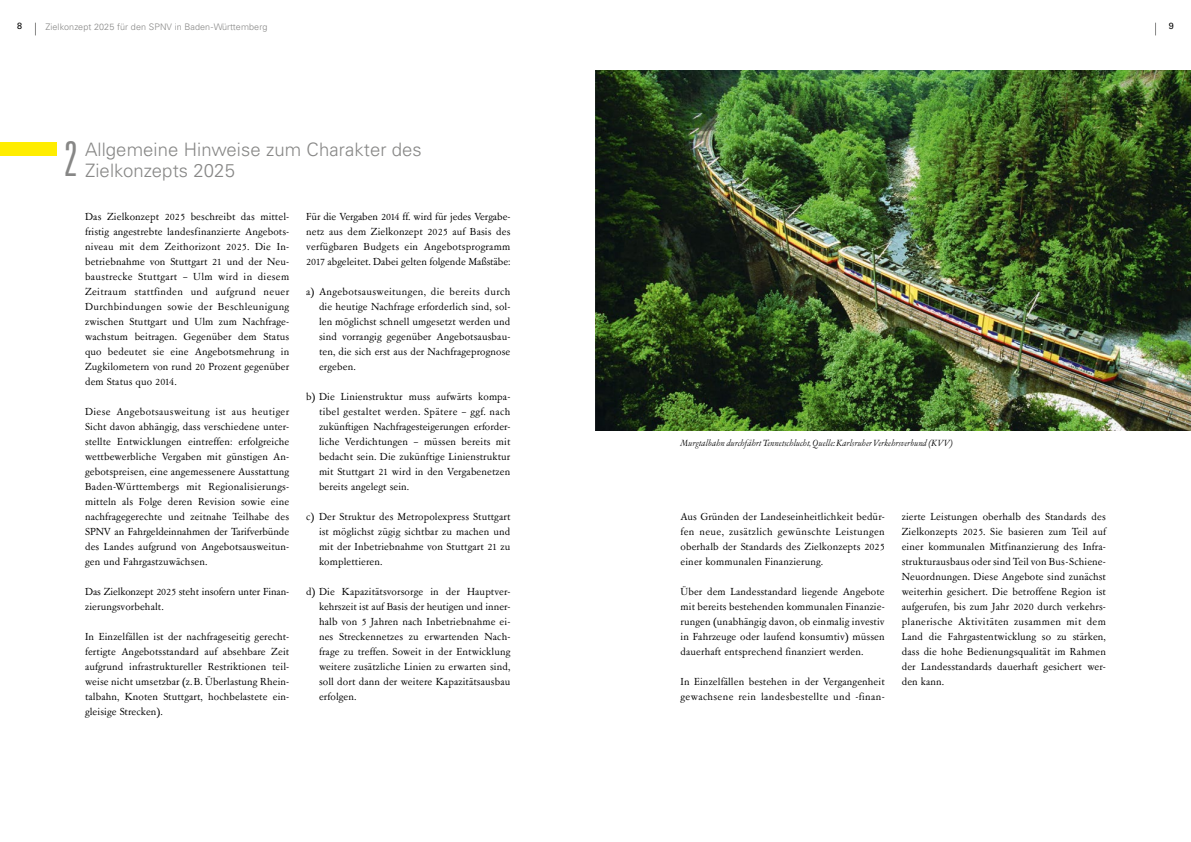
<style>
.page{position:relative;width:1191px;height:842px;background:#fff}
.page>*{position:absolute;margin:0;border:0;box-sizing:border-box;transform-origin:0 0}
.t1{font:300 ultra-condensed 48px "Univers";color:#878786}
.t2{font:300 18.5px/21px "Univers";letter-spacing:.005em;color:#878786}
.t3{font:11.5px/15px "Garamont Amst SBOP Rom";letter-spacing:.01em;color:#000;text-align:justify}
.t4{font:11.5px/15px "Garamont Amst SBOP Rom";letter-spacing:-.01em;color:#000}
.t5{font:italic 10px "Garamont Amst SBOP";letter-spacing:.02em;color:#000}
.t6{font:300 9px "Univers";letter-spacing:.01em;color:#878786}
.t7{font:9px "Univers";color:#000}
</style>
<div class="page">
<svg style="left:35px;top:23px;width:1px;height:12px"></svg>
<svg style="left:1155px;top:23px;width:1px;height:12px"></svg>
<img style="left:595px;top:71px;width:596px;height:360px">
<div style="left:0;top:142px;width:57px;height:13px;background:#ffed00"></div>
<p class="t6" style="left:45px;top:21px;width:223px">Zielkonzept 2025 für den SPNV in Baden-Württemberg</p>
<p class="t7" style="left:17px;top:21px;width:7px">8</p>
<p class="t7" style="left:1169px;top:21px;width:7px">9</p>
<h1 class="t1" style="left:64px;top:134px;width:15px">2</h1>
<h2 class="t2" style="left:85px;top:139px;width:338px">Allgemeine Hinweise zum Charakter des<br>Zielkonzepts 2025</h2>
<p class="t3" style="left:85px;top:209px;width:206px">Das Zielkonzept 2025 beschreibt das mittel&shy;fristig angestrebte landesfinanzierte Angebots&shy;niveau mit dem Zeithorizont 2025. Die In&shy;betriebnahme von Stuttgart 21 und der Neu&shy;baustrecke Stuttgart – Ulm wird in diesem Zeitraum stattfinden und aufgrund neuer Durchbindungen sowie der Beschleunigung zwischen Stuttgart und Ulm zum Nachfrage&shy;wachstum beitragen. Gegenüber dem Status quo bedeutet sie eine Angebotsmehrung in Zugkilometern von rund 20 Prozent gegenüber dem Status quo 2014.</p>
<p class="t3" style="left:85px;top:404px;width:206px">Diese Angebotsausweitung ist aus heutiger Sicht davon abhängig, dass verschiedene unter&shy;stellte Entwicklungen eintreffen: erfolgreiche wettbewerbliche Vergaben mit günstigen An&shy;gebotspreisen, eine angemessenere Ausstattung Baden-Württembergs mit Regionalisierungs&shy;mitteln als Folge deren Revision sowie eine nachfragegerechte und zeitnahe Teilhabe des SPNV an Fahrgeldeinnahmen der Tarifverbünde des Landes aufgrund von Angebotsausweitun&shy;gen und Fahrgastzuwächsen.</p>
<p class="t4" style="left:85px;top:584px;width:206px">Das Zielkonzept 2025 steht insofern unter Finan&shy;zierungsvorbehalt.</p>
<p class="t3" style="left:85px;top:629px;width:206px">In Einzelfällen ist der nachfrageseitig gerecht&shy;fertigte Angebotsstandard auf absehbare Zeit aufgrund infrastruktureller Restriktionen teil&shy;weise nicht umsetzbar (z. B. Überlastung Rhein&shy;talbahn, Knoten Stuttgart, hochbelastete ein&shy;gleisige Strecken).</p>
<p class="t3" style="left:306px;top:209px;width:206px">Für die Vergaben 2014 ff. wird für jedes Vergabe&shy;netz aus dem Zielkonzept 2025 auf Basis des verfügbaren Budgets ein Angebotsprogramm 2017 abgeleitet. Dabei gelten folgende Maßstäbe:</p>
<p class="t3" style="left:319px;top:284px;width:193px;text-indent:-13px">a) Angebotsausweitungen, die bereits durch die heutige Nachfrage erforderlich sind, sol&shy;len möglichst schnell umgesetzt werden und sind vorrangig gegenüber Angebotsausbau&shy;ten, die sich erst aus der Nachfrageprognose ergeben.</p>
<p class="t3" style="left:319px;top:389px;width:193px;text-indent:-13px">b) Die Linienstruktur muss aufwärts kompa&shy;tibel gestaltet werden. Spätere – ggf. nach zukünftigen Nachfragesteigerungen erforder&shy;liche Verdichtungen – müssen bereits mit bedacht sein. Die zukünftige Linienstruktur mit Stuttgart 21 wird in den Vergabenetzen bereits angelegt sein.</p>
<p class="t3" style="left:319px;top:509px;width:193px;text-indent:-13px">c) Der Struktur des Metropolexpress Stuttgart ist möglichst zügig sichtbar zu machen und mit der Inbetriebnahme von Stuttgart 21 zu komplettieren.</p>
<p class="t3" style="left:319px;top:584px;width:193px;text-indent:-13px">d) Die Kapazitätsvorsorge in der Hauptver&shy;kehrszeit ist auf Basis der heutigen und inner&shy;halb von 5 Jahren nach Inbetriebnahme ei&shy;nes Streckennetzes zu erwartenden Nach&shy;frage zu treffen. Soweit in der Entwicklung weitere zusätzliche Linien zu erwarten sind, soll dort dann der weitere Kapazitätsausbau erfolgen.</p>
<p class="t5" style="left:680px;top:438px;width:274px">Murgtalbahn durchfährt Tennetschlucht, Quelle: Karlsruher Verkehrsverbund (KVV)</p>
<p class="t3" style="left:680px;top:509px;width:206px">Aus Gründen der Landeseinheitlichkeit bedür&shy;fen neue, zusätzlich gewünschte Leistungen oberhalb der Standards des Zielkonzepts 2025 einer kommunalen Finanzierung.</p>
<p class="t3" style="left:680px;top:584px;width:206px">Über dem Landesstandard liegende Angebote mit bereits bestehenden kommunalen Finanzie&shy;rungen (unabhängig davon, ob einmalig investiv in Fahrzeuge oder laufend konsumtiv) müssen dauerhaft entsprechend finanziert werden.</p>
<p class="t3" style="left:680px;top:674px;width:206px">In Einzelfällen bestehen in der Vergangenheit gewachsene rein landesbestellte und -finan-</p>
<p class="t3" style="left:901px;top:509px;width:206px">zierte Leistungen oberhalb des Standards des Zielkonzepts 2025. Sie basieren zum Teil auf einer kommunalen Mitfinanzierung des Infra&shy;strukturausbaus oder sind Teil von Bus-Schiene-Neuordnungen. Diese Angebote sind zunächst weiterhin gesichert. Die betroffene Region ist aufgerufen, bis zum Jahr 2020 durch verkehrs&shy;planerische Aktivitäten zusammen mit dem Land die Fahrgastentwicklung so zu stärken, dass die hohe Bedienungsqualität im Rahmen der Landesstandards dauerhaft gesichert wer&shy;den kann.</p>
</div>
